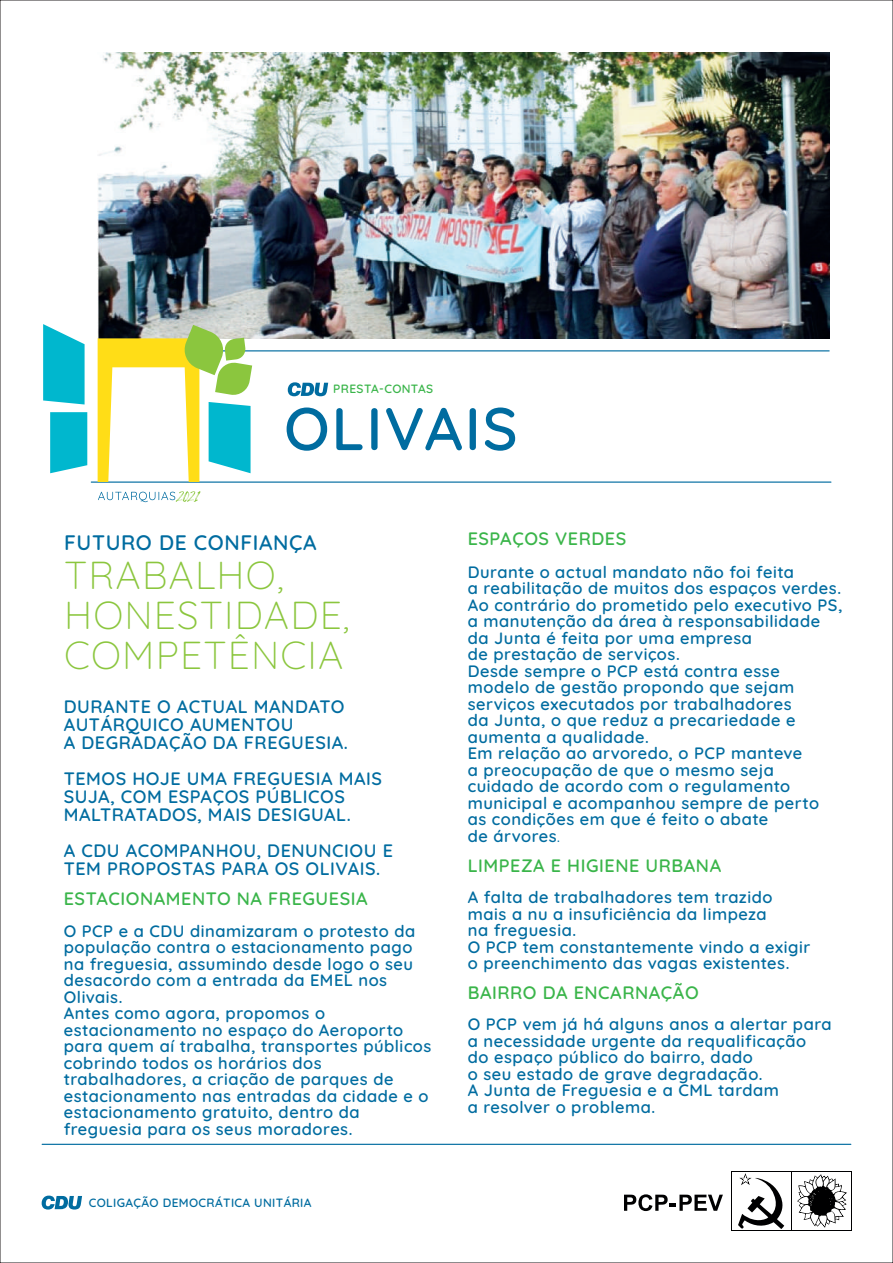
<style>
.page{position:relative;width:893px;height:1263px;background:#fff}
.page>*{position:absolute;margin:0;border:0;box-sizing:border-box;transform-origin:0 0}
.t1{font:600 60px "Quicksand";letter-spacing:.03em;color:#006ca0}
.t2{font:300 39px/40.5px "Quicksand";letter-spacing:.03em;color:#8bc63e}
.t3{font:600 21px "Quicksand";letter-spacing:.03em;color:#006ca0}
.t4{font:600 18px/18px "Quicksand";letter-spacing:.03em;color:#006ca0}
.t5{font:600 18px "Quicksand";letter-spacing:.03em;color:#3ab54a}
.t6{font:600 16.5px/16.5px "Quicksand";letter-spacing:.03em;color:#006ca0}
.t7{font:600 12px "Quicksand";letter-spacing:.03em;color:#006ca0}
.t8{font:600 12px "Quicksand";letter-spacing:.03em;color:#3ab54a}
.s1{font-size:12px}
</style>
<div class="page">
<div style="left:731px;top:1171px;width:120px;height:60px;background:#000001"></div>
<div style="left:732px;top:1172px;width:59px;height:58px;background:#fff"></div>
<div style="left:792px;top:1172px;width:58px;height:58px;background:#fff"></div>
<svg style="left:797px;top:1174px;width:50px;height:54px"></svg>
<svg style="left:738px;top:1173px;width:46px;height:56px"></svg>
<svg style="left:624px;top:1194px;width:99px;height:17px"></svg>
<svg style="left:42px;top:1144px;width:809px;height:1px"></svg>
<svg style="left:42px;top:1195px;width:40px;height:14px"></svg>
<img style="left:97px;top:53px;width:733px;height:271px">
<svg style="left:43px;top:324px;width:788px;height:159px"></svg>
<svg style="left:98px;top:491px;width:103px;height:11px"></svg>
<p class="t8" style="left:333px;top:380px;width:101px">PRESTA-CONTAS</p>
<h1 class="t1" style="left:284px;top:382px;width:235px">OLIVAIS</h1>
<p class="t3" style="left:64px;top:526px;width:254px">FUTURO DE CONFIANÇA</p>
<h2 class="t2" style="left:64px;top:550px;width:287px">TRABALHO,<br>HONESTIDADE,<br>COMPETÊNCIA</h2>
<p class="t4" style="left:64px;top:696px;width:286px">DURANTE O ACTUAL MANDATO<br>AUTÁRQUICO AUMENTOU<br>A DEGRADAÇÃO DA FREGUESIA.</p>
<p class="t4" style="left:64px;top:768px;width:320px">TEMOS HOJE UMA FREGUESIA MAIS<br>SUJA, COM ESPAÇOS PÚBLICOS<br>MALTRATADOS, MAIS DESIGUAL.</p>
<p class="t4" style="left:64px;top:840px;width:331px">A CDU ACOMPANHOU, DENUNCIOU E<br>TEM PROPOSTAS PARA OS OLIVAIS.</p>
<p class="t5" style="left:64px;top:885px;width:305px">ESTACIONAMENTO NA FREGUESIA</p>
<p class="t6" style="left:64px;top:921px;width:369px">O PCP e a CDU dinamizaram o protesto da população contra o estacionamento pago na freguesia, assumindo desde logo o seu desacordo com a entrada da EMEL nos Olivais.<br>Antes como agora, propomos o estacionamento no espaço do Aeroporto para quem aí trabalha, transportes públicos cobrindo todos os horários dos trabalhadores, a criação de parques de estacionamento nas entradas da cidade e o estacionamento gratuito, dentro da freguesia para os seus moradores.</p>
<p class="t7" style="left:89px;top:1193px;width:224px">COLIGAÇÃO DEMOCRÁTICA UNITÁRIA</p>
<p class="t5" style="left:468px;top:524px;width:160px">ESPAÇOS VERDES</p>
<p class="t6" style="left:468px;top:562px;width:376px">Durante o actual mandato não foi feita<br>a reabilitação de muitos dos espaços verdes.<br>Ao contrário do prometido pelo executivo PS, a manutenção da área à responsabilidade da Junta é feita por uma empresa<br>de prestação de serviços.<br>Desde sempre o PCP está contra esse modelo de gestão propondo que sejam serviços executados por trabalhadores<br>da Junta, o que reduz a precariedade e aumenta a qualidade.<br>Em relação ao arvoredo, o PCP manteve<br>a preocupação de que o mesmo seja cuidado de acordo com o regulamento municipal e acompanhou sempre de perto<br>as condições em que é feito o abate<br>de árvores<span class="s1">.</span></p>
<p class="t5" style="left:468px;top:851px;width:255px">LIMPEZA E HIGIENE URBANA</p>
<p class="t6" style="left:468px;top:887px;width:344px">A falta de trabalhadores tem trazido mais a nu a insuficiência da limpeza<br>na freguesia.<br>O PCP tem constantemente vindo a exigir o preenchimento das vagas existentes.</p>
<p class="t5" style="left:468px;top:979px;width:232px">BAIRRO DA ENCARNAÇÃO</p>
<p class="t6" style="left:468px;top:1014px;width:365px">O PCP vem já há alguns anos a alertar para a necessidade urgente da requalificação<br>do espaço público do bairro, dado<br>o seu estado de grave degradação.<br>A Junta de Freguesia e a CML tardam<br>a resolver o problema.</p>
</div>
